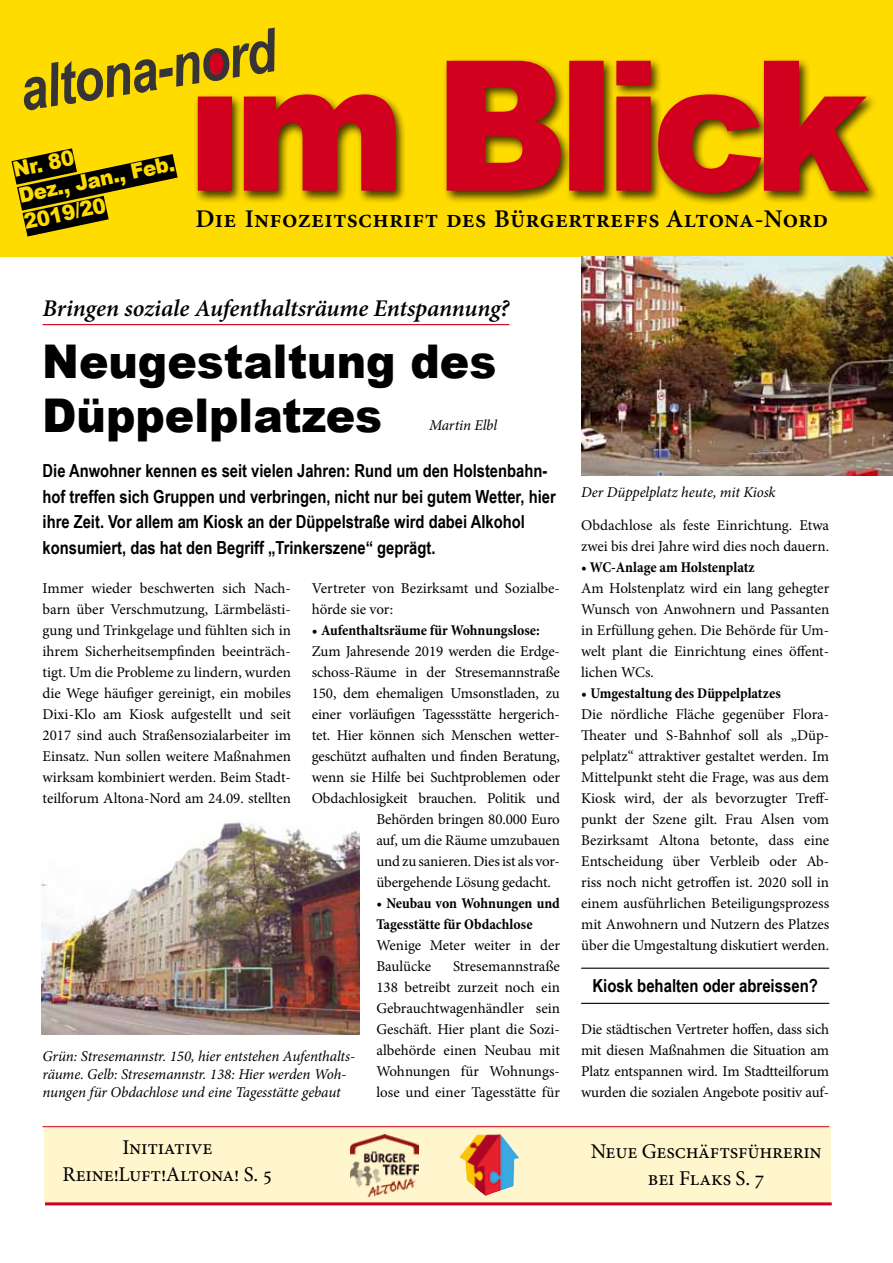
<style>
.page{position:relative;width:893px;height:1263px;background:#fff}
.page>*{position:absolute;margin:0;border:0;box-sizing:border-box;transform-origin:0 0}
.t1{font:italic 700 60px "Arial Narrow";color:#373437}
.t2{font:900 46.5px/54px "Arial";color:#000;scale:.95 1}
.t3{font:600 25.5px "Minion Pro";letter-spacing:.01em;color:#000}
.t4{font:italic 600 24px "Minion Pro";letter-spacing:-.01em;color:#000}
.t5{font:21px/27px "Minion Pro";letter-spacing:-.01em;color:#000;text-align:center}
.t6{font:900 21px/26.5px "Arial";color:#ffdc00;scale:.95 1}
.t7{font:700 18px/25.5px "Arial Narrow";color:#000}
.t8{font:15px/21px "Minion Pro";letter-spacing:-.01em;color:#000;text-align:justify}
.t9{font:italic 15px/18px "Minion Pro";letter-spacing:-.01em;color:#000}
.t10{font:700 condensed 15px/21px "Minion Pro";letter-spacing:-.005em;color:#000}
.s1{font-weight:400;font-stretch:normal}
.s2{font-weight:700;font-stretch:condensed}
</style>
<div class="page">
<div style="left:44px;top:1126px;width:786px;height:77px;background:#fff6ce"></div>
<div style="left:0;top:0;width:893px;height:256px;background:#ffdc00"></div>
<hr style="left:43px;top:324px;width:466px;height:1px;background:#d1001f">
<hr style="left:45px;top:1202px;width:787px;height:3px;background:#d1001f">
<hr style="left:43px;top:1126px;width:786px;height:1px;background:#d1001f">
<svg style="left:11px;top:148px;width:167px;height:89px"></svg>
<div style="left:193px;top:58px;width:687px;height:148px;background:#000;opacity:.75"></div>
<svg style="left:198px;top:61px;width:671px;height:132px;fill:#d1001f"></svg>
<div style="left:209px;top:52px;width:14px;height:23px;background:#d1001f;border-radius:50%"></div>
<img style="left:459px;top:1134px;width:60px;height:62px">
<img style="left:350px;top:1134px;width:68px;height:62px">
<hr style="left:581px;top:968px;width:248px;height:1px;background:#000">
<hr style="left:581px;top:1003px;width:248px;height:1px;background:#000">
<img style="left:41px;top:822px;width:318px;height:212px">
<img style="left:581px;top:257px;width:312px;height:218px">
<h1 class="t1" style="left:13px;top:45px;width:260px;rotate:-9deg">altona-nord</h1>
<h3 class="t6" style="left:10px;top:156px;width:169px;rotate:-12deg">Nr. 80<br>Dez., Jan., Feb.<br>2019/20</h3>
<h3 class="t3" style="left:195px;top:201px;width:634px">Die Infozeitschrift des Bürgertreffs Altona-Nord</h3>
<h3 class="t4" style="left:43px;top:291px;width:468px">Bringen soziale Aufenthaltsräume Entspannung?</h3>
<h2 class="t2" style="left:42px;top:333px;width:479px">Neugestaltung des<br>Düppelplatzes</h2>
<p class="t9" style="left:429px;top:417px;width:70px">Martin Elbl</p>
<p class="t7" style="left:43px;top:457px;width:515px">Die Anwohner kennen es seit vielen Jahren: Rund um den Holstenbahn&shy;hof treffen sich Gruppen und verbringen, nicht nur bei gutem Wetter, hier ihre Zeit. Vor allem am Kiosk an der Düppelstraße wird dabei Alkohol konsumiert, das hat den Begriff „Trinkerszene“ geprägt.</p>
<p class="t8" style="left:43px;top:578px;width:250px">Immer wieder beschwerten sich Nach&shy;barn über Verschmutzung, Lärmbelästi&shy;gung und Trinkgelage und fühlten sich in ihrem Sicherheitsempfinden beeinträch&shy;tigt. Um die Probleme zu lindern, wurden die Wege häufiger gereinigt, ein mobiles Dixi-Klo am Kiosk aufgestellt und seit 2017 sind auch Straßensozialarbeiter im Einsatz. Nun sollen weitere Maßnahmen wirksam kombiniert werden. Beim Stadt&shy;teilforum Altona-Nord am 24.09. stellten</p>
<p class="t8" style="left:312px;top:578px;width:250px">Vertreter von Bezirksamt und Sozialbe&shy;hörde sie vor:</p>
<p class="t10" style="left:312px;top:620px;width:230px"><span class="s1">•</span> Aufenthaltsräume für Wohnungslose:</p>
<p class="t8" style="left:312px;top:641px;width:250px">Zum Jahresende 2019 werden die Erdge-</p>
<p class="t8" style="left:312px;top:662px;width:250px">schoss-Räume in der Stresemannstraße</p>
<p class="t8" style="left:312px;top:683px;width:250px">150, dem ehemaligen Umsonstladen, zu</p>
<p class="t8" style="left:312px;top:704px;width:250px">einer vorläufigen Tagessstätte hergerich-</p>
<p class="t8" style="left:312px;top:725px;width:250px">tet. Hier können sich Menschen wetter-</p>
<p class="t8" style="left:312px;top:746px;width:250px">geschützt aufhalten und finden Beratung,</p>
<p class="t8" style="left:312px;top:767px;width:250px">wenn sie Hilfe bei Suchtproblemen oder</p>
<p class="t8" style="left:312px;top:788px;width:250px">Obdachlosigkeit brauchen. Politik und</p>
<p class="t8" style="left:376px;top:809px;width:185px">Behörden bringen 80.000 Euro</p>
<p class="t8" style="left:376px;top:830px;width:185px">auf, um die Räume umzubauen</p>
<p class="t8" style="left:376px;top:851px;width:185px">und zu sanieren. Dies ist als vor-</p>
<p class="t8" style="left:376px;top:872px;width:176px">übergehende Lösung gedacht.</p>
<p class="t10" style="left:376px;top:893px;width:185px">• Neubau von Wohnungen und<br>Tagesstätte für Obdachlose</p>
<p class="t8" style="left:376px;top:935px;width:185px">Wenige Meter weiter in der<br>Baulücke</p>
<p class="t8" style="left:376px;top:956px;width:185px;text-indent:77px">Stresemannstraße 138 betreibt zurzeit noch ein Gebrauchtwagenhändler sein Geschäft. Hier plant die Sozi&shy;albehörde einen Neubau mit Wohnungen für Wohnungs&shy;lose und einer Tagesstätte für</p>
<p class="t9" style="left:43px;top:1047px;width:314px">Grün: Stresemannstr. 150, hier entstehen Aufenthalts&shy;räume. Gelb: Stresemannstr. 138: Hier werden Woh&shy;nungen für Obdachlose und eine Tagesstätte gebaut</p>
<p class="t9" style="left:581px;top:483px;width:196px">Der Düppelplatz heute, mit Kiosk</p>
<p class="t8" style="left:581px;top:515px;width:250px">Obdachlose als feste Einrichtung. Etwa zwei bis drei Jahre wird dies noch dauern.</p>
<p class="t10" style="left:581px;top:557px;width:175px">• WC-Anlage am Holstenplatz</p>
<p class="t8" style="left:581px;top:578px;width:250px">Am Holstenplatz wird ein lang gehegter Wunsch von Anwohnern und Passanten in Erfüllung gehen. Die Behörde für Um&shy;welt plant die Einrichtung eines öffent&shy;lichen WCs.</p>
<p class="t8" style="left:581px;top:683px;width:250px;text-align:left">• <span class="s2">Umgestaltung des Düppelplatzes<br></span>Die nördliche Fläche gegenüber Flora-Theater und S-Bahnhof soll als „Düp&shy;pelplatz“ attraktiver gestaltet werden. Im Mittelpunkt steht die Frage, was aus dem Kiosk wird, der als bevorzugter Treff&shy;punkt der Szene gilt. Frau Alsen vom Bezirksamt Altona betonte, dass eine Entscheidung über Verbleib oder Ab&shy;riss noch nicht getroffen ist. 2020 soll in einem ausführlichen Beteiligungsprozess mit Anwohnern und Nutzern des Platzes über die Umgestaltung diskutiert werden.</p>
<p class="t7" style="left:592px;top:972px;width:227px">Kiosk behalten oder abreissen?</p>
<p class="t8" style="left:581px;top:1019px;width:250px">Die städtischen Vertreter hoffen, dass sich mit diesen Maßnahmen die Situation am Platz entspannen wird. Im Stadtteilforum wurden die sozialen Angebote positiv auf-</p>
<h3 class="t5" style="left:62px;top:1134px;width:212px">Initiative<br>Reine!Luft!Altona! S. 5</h3>
<h3 class="t5" style="left:591px;top:1138px;width:233px">Neue Geschäftsführerin bei Flaks S. 7</h3>
</div>
